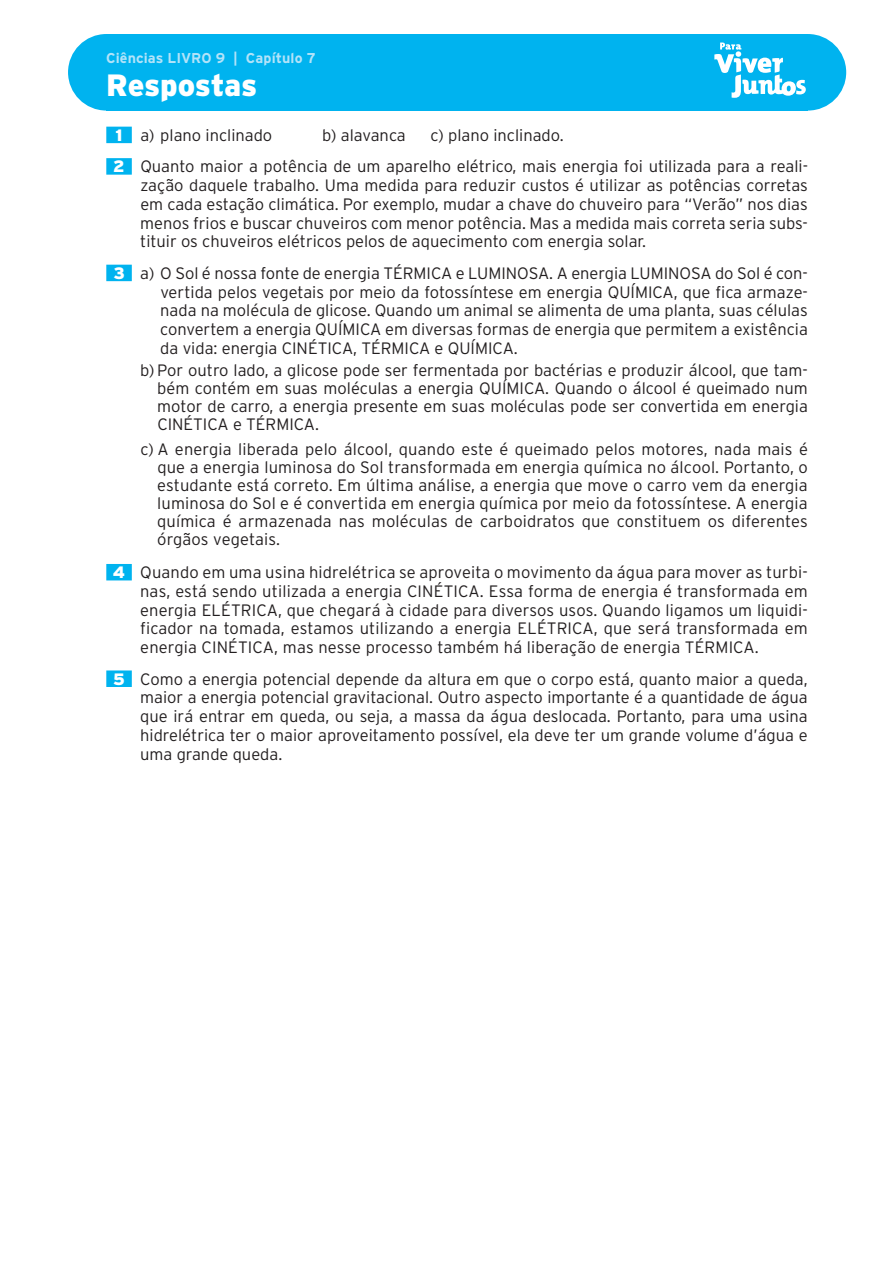
<style>
.page{position:relative;width:893px;height:1263px;background:#fff}
.page>*{position:absolute;margin:0;border:0;box-sizing:border-box;transform-origin:0 0}
.t1{font:900 30.75px "Interstate";letter-spacing:-.01em;color:#fff}
.t2{font:300 16.5px/18.8px "Interstate";color:#231f20;text-align:justify}
.t3{font:700 14.25px "Interstate";letter-spacing:.005em;color:#b3e3f9}
.s1{font-weight:900;color:#fff}
</style>
<div class="page">
<div style="left:770px;top:34px;width:76px;height:77px;background:#00b3ef;border-radius:50%"></div>
<div style="left:68px;top:34px;width:77px;height:77px;background:#00b3ef;border-radius:50%"></div>
<div style="left:106px;top:34px;width:702px;height:77px;background:#00b3ef"></div>
<svg style="left:714px;top:43px;width:92px;height:55px"></svg>
<div style="left:106px;top:127px;width:26px;height:16px;background:#00b3ef"></div>
<div style="left:106px;top:158px;width:26px;height:17px;background:#00b3ef"></div>
<div style="left:106px;top:265px;width:26px;height:16px;background:#00b3ef"></div>
<div style="left:106px;top:564px;width:26px;height:16px;background:#00b3ef"></div>
<div style="left:106px;top:670px;width:26px;height:17px;background:#00b3ef"></div>
<p class="t3" style="left:106px;top:50px;width:211px">Ciências LIVRO 9 | Capítulo 7</p>
<h1 class="t1" style="left:106px;top:67px;width:152px">Respostas</h1>
<p class="t2" style="left:116px;top:126px;width:158px"><span class="s1">1</span> a) plano inclinado</p>
<p class="t2" style="left:322px;top:126px;width:85px">b) alavanca</p>
<p class="t2" style="left:113px;top:119px;width:696px;line-height:31.5px;text-indent:317px">c) plano inclinado.<br><span class="s1">2</span> Quanto maior a potência de um aparelho elétrico, mais energia foi utilizada para a reali-</p>
<p class="t2" style="left:140px;top:176px;width:669px">zação daquele trabalho. Uma medida para reduzir custos é utilizar as potências corretas em cada estação climática. Por exemplo, mudar a chave do chuveiro para “Verão” nos dias menos frios e buscar chuveiros com menor potência. Mas a medida mais correta seria subs&shy;tituir os chuveiros elétricos pelos de aquecimento com energia solar.</p>
<p class="t2" style="left:160px;top:264px;width:649px;text-indent:-47px"><span class="s1">3</span> a) O Sol é nossa fonte de energia TÉRMICA e LUMINOSA. A energia LUMINOSA do Sol é con&shy;vertida pelos vegetais por meio da fotossíntese em energia QUÍMICA, que fica armaze&shy;nada na molécula de glicose. Quando um animal se alimenta de uma planta, suas células convertem a energia QUÍMICA em diversas formas de energia que permitem a existência da vida: energia CINÉTICA, TÉRMICA e QUÍMICA.</p>
<p class="t2" style="left:157px;top:361px;width:652px;line-height:18px;text-indent:-17px">b) Por outro lado, a glicose pode ser fermentada por bactérias e produzir álcool, que tam&shy;bém contém em suas moléculas a energia QUÍMICA. Quando o álcool é queimado num motor de carro, a energia presente em suas moléculas pode ser convertida em energia CINÉTICA e TÉRMICA.</p>
<p class="t2" style="left:157px;top:440px;width:652px;line-height:18px;text-indent:-17px">c) A energia liberada pelo álcool, quando este é queimado pelos motores, nada mais é que a energia luminosa do Sol transformada em energia química no álcool. Portanto, o estudante está correto. Em última análise, a energia que move o carro vem da energia luminosa do Sol e é convertida em energia química por meio da fotossíntese. A energia química é armazenada nas moléculas de carboidratos que constituem os diferentes órgãos vegetais.</p>
<p class="t2" style="left:140px;top:563px;width:669px;text-indent:-27px"><span class="s1">4</span> Quando em uma usina hidrelétrica se aproveita o movimento da água para mover as turbi&shy;nas, está sendo utilizada a energia CINÉTICA. Essa forma de energia é transformada em energia ELÉTRICA, que chegará à cidade para diversos usos. Quando ligamos um liquidi&shy;ficador na tomada, estamos utilizando a energia ELÉTRICA, que será transformada em energia CINÉTICA, mas nesse processo também há liberação de energia TÉRMICA.</p>
<p class="t2" style="left:140px;top:669px;width:669px;text-indent:-27px"><span class="s1">5</span> Como a energia potencial depende da altura em que o corpo está, quanto maior a queda, maior a energia potencial gravitacional. Outro aspecto importante é a quantidade de água que irá entrar em queda, ou seja, a massa da água deslocada. Portanto, para uma usina hidrelétrica ter o maior aproveitamento possível, ela deve ter um grande volume d’água e uma grande queda.</p>
</div>
